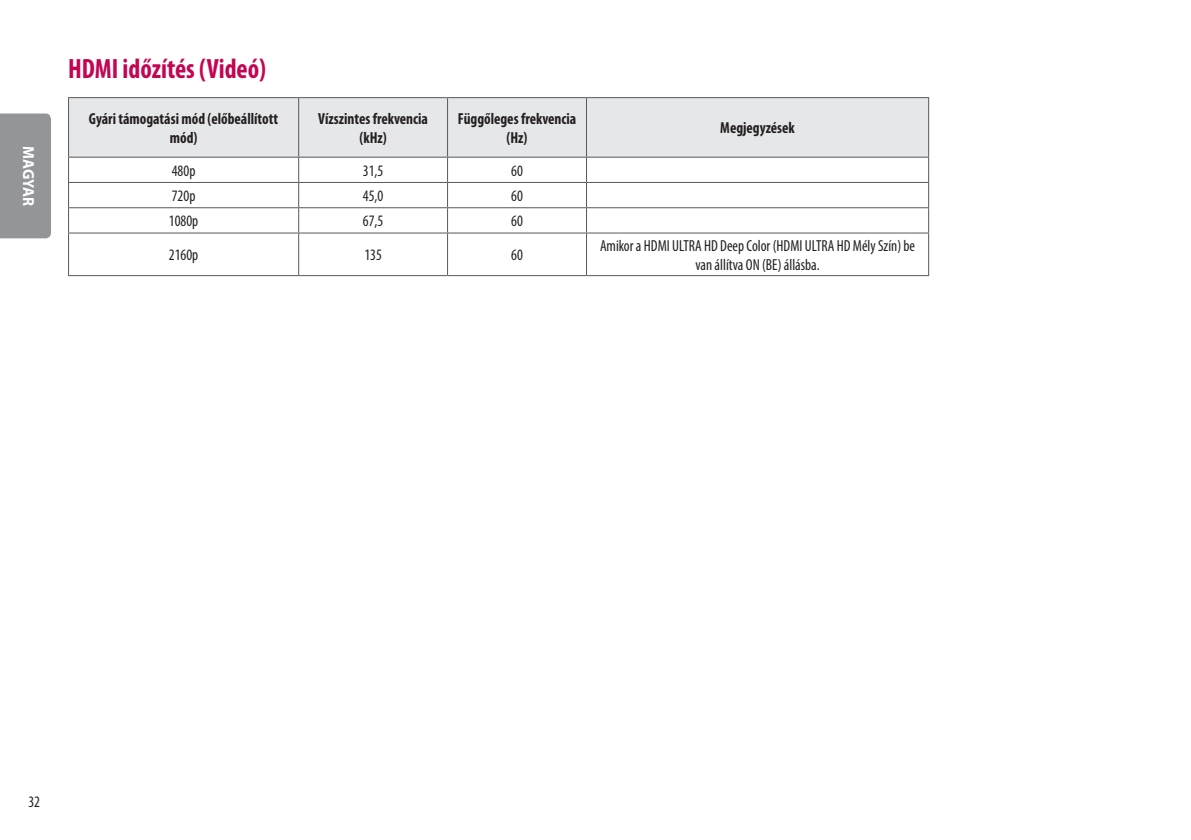
<style>
.page{position:relative;width:1191px;height:840px;background:#fff}
.page>*{position:absolute;margin:0;border:0;box-sizing:border-box;transform-origin:0 0}
.Title2{font:700 condensed 28px "Myriad Pro";color:#c30552;scale:.95 1}
.Body_Center{font:condensed 16px/19.2px "Myriad Pro";color:#231f20;text-align:center;scale:.95 1}
.Body_Bold_Center{font:700 condensed 16px/19.2px "Myriad Pro";color:#231f20;text-align:center;scale:.95 1}
.t1{font:700 16px "Myriad Pro";letter-spacing:-.005em;color:#fff;scale:.95 1}
</style>
<div class="page">
<div style="left:0;top:113px;width:51px;height:125px;background:#939598"></div>
<div style="left:69px;top:98px;width:859px;height:59px;background:#e6e7e9"></div>
<hr style="left:68px;top:97px;width:231px;height:1px;background:#57585a">
<hr style="left:68px;top:98px;width:1px;height:59px;background:#57585a">
<hr style="left:299px;top:97px;width:148px;height:1px;background:#57585a">
<hr style="left:298px;top:98px;width:1px;height:59px;background:#57585a">
<hr style="left:447px;top:97px;width:139px;height:1px;background:#57585a">
<hr style="left:447px;top:98px;width:1px;height:59px;background:#57585a">
<hr style="left:586px;top:97px;width:343px;height:1px;background:#57585a">
<hr style="left:586px;top:98px;width:1px;height:59px;background:#57585a">
<hr style="left:928px;top:98px;width:1px;height:59px;background:#57585a">
<hr style="left:68px;top:157px;width:231px;height:1px;background:#57585a">
<hr style="left:299px;top:157px;width:148px;height:1px;background:#57585a">
<hr style="left:447px;top:157px;width:139px;height:1px;background:#57585a">
<hr style="left:586px;top:157px;width:343px;height:1px;background:#57585a">
<hr style="left:68px;top:182px;width:231px;height:1px;background:#57585a">
<hr style="left:299px;top:182px;width:148px;height:1px;background:#57585a">
<hr style="left:447px;top:182px;width:139px;height:1px;background:#57585a">
<hr style="left:586px;top:182px;width:343px;height:1px;background:#57585a">
<hr style="left:68px;top:207px;width:231px;height:1px;background:#57585a">
<svg style="left:68px;top:158px;width:1px;height:74px"></svg>
<hr style="left:299px;top:207px;width:148px;height:1px;background:#57585a">
<svg style="left:298px;top:158px;width:1px;height:74px"></svg>
<hr style="left:447px;top:207px;width:139px;height:1px;background:#57585a">
<svg style="left:447px;top:158px;width:1px;height:74px"></svg>
<hr style="left:586px;top:207px;width:343px;height:1px;background:#57585a">
<svg style="left:586px;top:158px;width:1px;height:74px"></svg>
<svg style="left:928px;top:158px;width:1px;height:74px"></svg>
<hr style="left:68px;top:232px;width:231px;height:1px;background:#57585a">
<hr style="left:68px;top:233px;width:1px;height:42px;background:#57585a">
<hr style="left:299px;top:232px;width:148px;height:1px;background:#57585a">
<hr style="left:298px;top:233px;width:1px;height:42px;background:#57585a">
<hr style="left:447px;top:232px;width:139px;height:1px;background:#57585a">
<hr style="left:447px;top:233px;width:1px;height:42px;background:#57585a">
<hr style="left:586px;top:232px;width:343px;height:1px;background:#57585a">
<hr style="left:586px;top:233px;width:1px;height:42px;background:#57585a">
<hr style="left:928px;top:233px;width:1px;height:42px;background:#57585a">
<hr style="left:68px;top:275px;width:231px;height:1px;background:#57585a">
<hr style="left:299px;top:275px;width:148px;height:1px;background:#57585a">
<hr style="left:447px;top:275px;width:139px;height:1px;background:#57585a">
<hr style="left:586px;top:275px;width:343px;height:1px;background:#57585a">
<p class="t1" style="left:39px;top:146px;width:64px;rotate:90deg">MAGYAR</p>
<p class="Title2" style="left:68px;top:51px;width:210px">HDMI időzítés (Videó)</p>
<p class="Body_Bold_Center" style="left:89px;top:108px;width:201px">Gyári támogatási mód (előbeállított mód)</p>
<p class="Body_Bold_Center" style="left:318px;top:108px;width:117px">Vízszintes frekvencia (kHz)</p>
<p class="Body_Bold_Center" style="left:458px;top:108px;width:126px">Függőleges frekvencia (Hz)</p>
<p class="Body_Bold_Center" style="left:720px;top:118px;width:80px">Megjegyzések</p>
<p class="Body_Center" style="left:172px;top:161px;width:26px">480p</p>
<p class="Body_Center" style="left:363px;top:161px;width:23px">31,5</p>
<p class="Body_Center" style="left:511px;top:161px;width:14px">60</p>
<p class="Body_Center" style="left:172px;top:186px;width:26px">720p</p>
<p class="Body_Center" style="left:363px;top:186px;width:23px">45,0</p>
<p class="Body_Center" style="left:511px;top:186px;width:14px">60</p>
<p class="Body_Center" style="left:169px;top:211px;width:33px">1080p</p>
<p class="Body_Center" style="left:363px;top:211px;width:23px">67,5</p>
<p class="Body_Center" style="left:511px;top:211px;width:14px">60</p>
<p class="Body_Center" style="left:169px;top:245px;width:33px">2160p</p>
<p class="Body_Center" style="left:364px;top:245px;width:20px">135</p>
<p class="Body_Center" style="left:511px;top:245px;width:14px">60</p>
<p class="Body_Center" style="left:600px;top:235px;width:333px">Amikor a HDMI ULTRA HD Deep Color (HDMI ULTRA HD Mély Szín) be van állítva ON (BE) állásba.</p>
<p class="Body_Center" style="left:28px;top:791px;width:14px">32</p>
</div>
